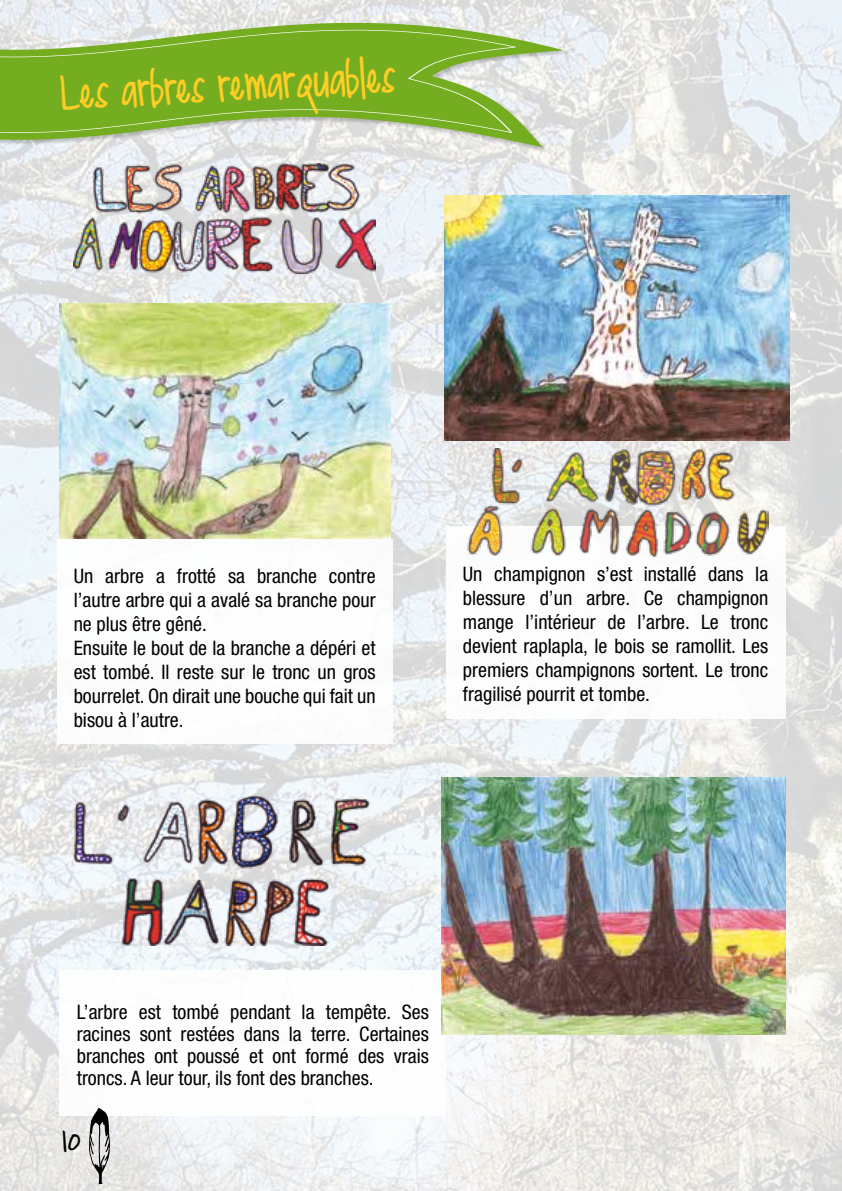
<style>
.page{position:relative;width:842px;height:1191px;background:#fff}
.page>*{position:absolute;margin:0;border:0;box-sizing:border-box;transform-origin:0 0}
.t1{font:300 28px "DJB Meand My Shadow";color:#fece25;scale:.81 1}
.t2{font:condensed 20px/24px "Helvetica Neue";color:#000;text-align:justify}
.t3{font:300 18px "DJB Meand My Shadow";color:#000}
</style>
<div class="page">
<img style="left:0;top:0;width:842px;height:1191px">
<svg style="left:0;top:0;width:564px;height:158px"></svg>
<svg style="left:0;top:29px;width:516px;height:104px;background:#8ab747"></svg>
<div style="left:57px;top:539px;width:336px;height:205px;background:#fff"></div>
<div style="left:446px;top:526px;width:339px;height:192px;background:#fff"></div>
<img style="left:74px;top:792px;width:302px;height:153px">
<div style="left:60px;top:970px;width:386px;height:145px;background:#fff"></div>
<img style="left:445px;top:196px;width:345px;height:245px">
<img style="left:466px;top:449px;width:302px;height:107px">
<img style="left:59px;top:304px;width:332px;height:234px">
<img style="left:74px;top:163px;width:302px;height:110px">
<img style="left:442px;top:777px;width:343px;height:257px">
<svg style="left:89px;top:1108px;width:21px;height:76px;background:#9b9a99"></svg>
<h1 class="t1" style="left:60px;top:84px;width:416px;rotate:-3deg">Les arbres remarquables</h1>
<p class="t2" style="left:74px;top:564px;width:303px;text-align:left">Un arbre a frotté sa branche contre l’autre arbre qui a avalé sa branche pour ne plus être gêné.<br>Ensuite le bout de la branche a dépéri et est tombé. Il reste sur le tronc un gros bourrelet. On dirait une bouche qui fait un bisou à l’autre.</p>
<p class="t2" style="left:463px;top:562px;width:307px">Un champignon s’est installé dans la blessure d’un arbre. Ce champignon mange l’intérieur de l’arbre. Le tronc devient raplapla, le bois se ramollit. Les premiers champignons sortent. Le tronc fragilisé pourrit et tombe.</p>
<p class="t2" style="left:77px;top:1000px;width:354px;line-height:22px">L’arbre est tombé pendant la tempête. Ses racines sont restées dans la terre. Certaines branches ont poussé et ont formé des vrais troncs. A leur tour, ils font des branches.</p>
<p class="t3" style="left:61px;top:1134px;width:22px">10</p>
</div>
